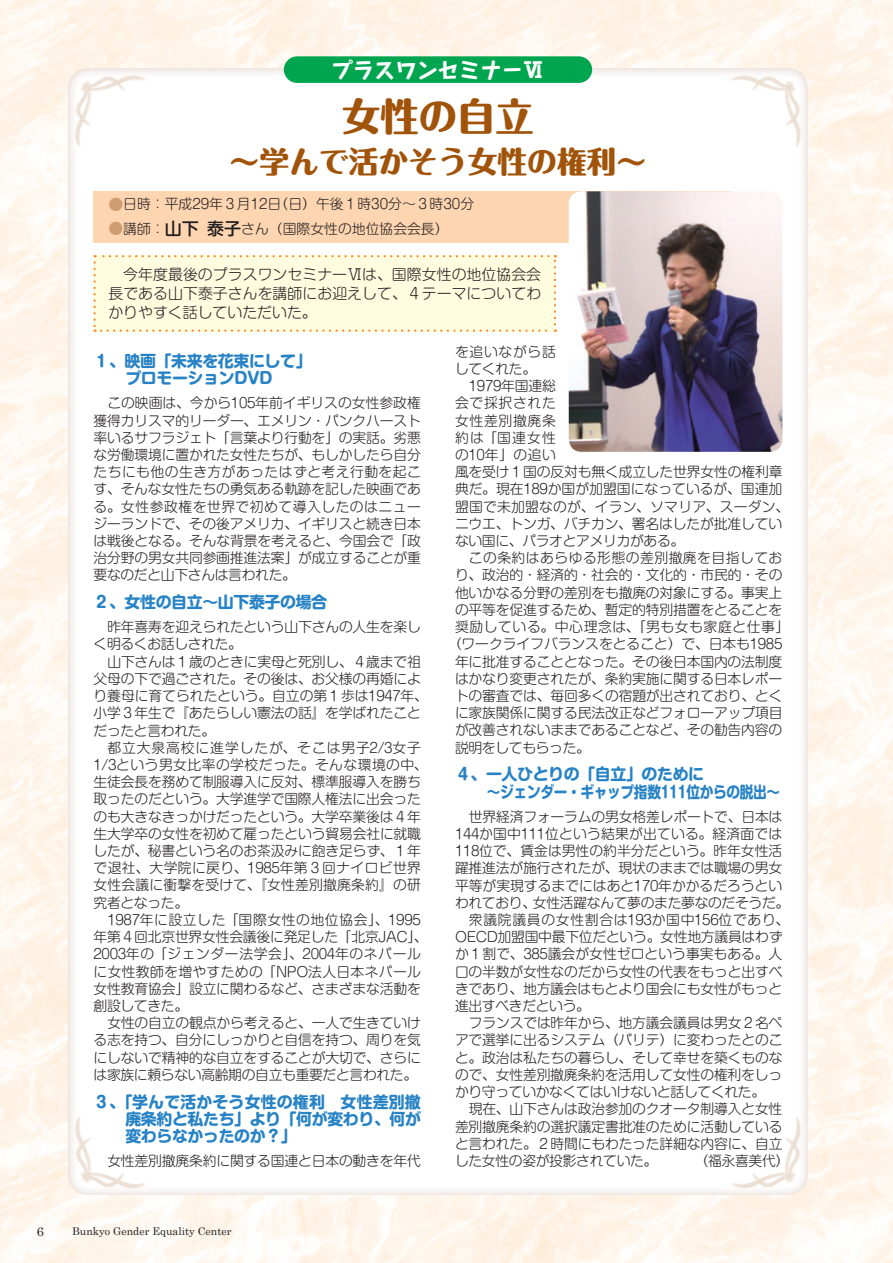
<style>
.page{position:relative;width:893px;height:1263px;background:#fff}
.page>*{position:absolute;margin:0;border:0;box-sizing:border-box;transform-origin:0 0}
.t1{font:800 38.25px "Maru Fo Pro";color:#a15409}
.t2{font:800 29.7px "Maru Fo Pro";color:#a15409}
.t3{font:800 21.3px "Taka Hand Std";color:#fff}
.t4{font:700 15.9px/17.2px "Shin M Go Pro";letter-spacing:-.025em;color:#2783c5;text-align:center}
.t5{font:300 14.85px/19.2px "Shin M Go Pro";letter-spacing:.005em;color:#231f20;text-align:justify}
.t6{font:300 13.8px/17.2px "Shin M Go Pro";letter-spacing:-.015em;color:#231f20}
.t7{font:300 13.8px/17.2px "Shin M Go Pro";letter-spacing:.05em;color:#231f20}
.t8{font:300 13.8px "Shin M Go Pro";letter-spacing:.015em;color:#231f20}
.t9{font:300 13.8px "Shin M Go Pro";letter-spacing:.04em;color:#231f20}
.t10{font:300 13.8px "Shin M Go Pro";letter-spacing:.035em;color:#231f20}
.t11{font:12.75px "Century Schoolbook";color:#231f20}
.t12{font:10.65px "Century Schoolbook";color:#231f20}
.s1{font-size:14.85px;color:#ce9c70}
.s2{font-weight:500;font-size:16.95px}
</style>
<div class="page">
<div style="left:730px;top:74px;width:72px;height:74px;background:#a15409;opacity:.4"></div>
<svg style="left:731px;top:76px;width:69px;height:70px"></svg>
<div style="left:74px;top:74px;width:72px;height:74px;background:#a15409;opacity:.4"></div>
<svg style="left:76px;top:76px;width:69px;height:70px"></svg>
<div style="left:730px;top:1115px;width:72px;height:74px;background:#a15409;opacity:.4"></div>
<svg style="left:731px;top:1117px;width:69px;height:70px"></svg>
<div style="left:74px;top:1115px;width:72px;height:74px;background:#a15409;opacity:.4"></div>
<svg style="left:76px;top:1117px;width:69px;height:70px"></svg>
<div style="left:94px;top:191px;width:637px;height:51px;background:#fdd5b0"></div>
<div style="left:284px;top:56px;width:308px;height:27px;background:#00a54f;border-radius:13px"></div>
<img style="left:569px;top:191px;width:213px;height:261px">
<div style="left:94px;top:255px;width:462px;height:77px;background:#fffce0"></div>
<h3 class="t3" style="left:332px;top:55px;width:214px">プラスワンセミナーⅥ</h3>
<h1 class="t1" style="left:342px;top:86px;width:193px">女性の自立</h1>
<h2 class="t2" style="left:230px;top:138px;width:418px">〜学んで活かそう女性の権利〜</h2>
<p class="t6" style="left:108px;top:194px;width:367px"><span class="s1">●</span>日時：平成29年３月12日（日）午後１時30分～３時30分</p>
<p class="t6" style="left:108px;top:218px;width:342px"><span class="s1">●</span>講師：<span class="s2">山下泰子</span>さん（国際女性の地位協会会長）</p>
<p class="t5" style="left:108px;top:263px;width:434px;text-indent:15px">今年度最後のプラスワンセミナーⅥは、国際女性の地位協会会長である山下泰子さんを講師にお迎えして、４テーマについてわかりやすく話していただいた。</p>
<p class="t4" style="left:94px;top:350px;width:212px">１、映画｢未来を花束にして｣プロモーションDVD</p>
<p class="t6" style="left:94px;top:393px;width:329px;text-align:justify;text-indent:14px">この映画は、今から105年前イギリスの女性参政権獲得カリスマ的リーダー、エメリン・パンクハースト率いるサフラジェト「言葉より行動を」の実話。劣悪な労働環境に置かれた女性たちが、もしかしたら自分たちにも他の生き方があったはずと考え行動を起こす、そんな女性たちの勇気ある軌跡を記した映画である。女性参政権を世界で初めて導入したのはニュージーランドで、その後アメリカ、イギリスと続き日本は戦後となる。そんな背景を考えると、今国会で「政治分野の男女共同参画推進法案」が成立することが重要なのだと山下さんは言われた。</p>
<p class="t4" style="left:94px;top:592px;width:235px">２、女性の自立～山下泰子の場合</p>
<p class="t6" style="left:94px;top:617px;width:329px;text-indent:14px">昨年喜寿を迎えられたという山下さんの人生を楽しく明るくお話しされた。</p>
<p class="t6" style="left:94px;top:651px;width:336px;text-indent:14px">山下さんは１歳のときに実母と死別し、４歳まで祖父母の下で過ごされた。その後は、お父様の再婚により養母に育てられたという。自立の第１歩は1947年、小学３年生で『あたらしい憲法の話』を学ばれたことだったと言われた。</p>
<p class="t6" style="left:94px;top:737px;width:336px;text-indent:14px">都立大泉高校に進学したが、そこは男子2/3女子<br>1/3という男女比率の学校だった。そんな環境の中、生徒会長を務めて制服導入に反対、標準服導入を勝ち取ったのだという。大学進学で国際人権法に出会ったのも大きなきっかけだったという。大学卒業後は４年生大学卒の女性を初めて雇ったという貿易会社に就職したが、秘書という名のお茶汲みに飽き足らず、１年で退社、大学院に戻り、1985年第３回ナイロビ世界女性会議に衝撃を受けて、『女性差別撤廃条約』の研究者となった。</p>
<p class="t6" style="left:94px;top:909px;width:336px;text-indent:14px">1987年に設立した「国際女性の地位協会」、1995年第４回北京世界女性会議後に発足した「北京JAC」、<br>2003年の「ジェンダー法学会」、2004年のネパールに女性教師を増やすための「NPO法人日本ネパール女性教育協会」設立に関わるなど、さまざまな活動を創設してきた。</p>
<p class="t6" style="left:94px;top:1013px;width:329px;text-align:justify;text-indent:14px">女性の自立の観点から考えると、一人で生きていける志を持つ、自分にしっかりと自信を持つ、周りを気にしないで精神的な自立をすることが大切で、さらには家族に頼らない高齢期の自立も重要だと言われた。</p>
<p class="t4" style="left:125px;top:1091px;width:297px;text-align:justify;text-indent:-32px">３、「学んで活かそう女性の権利　女性差別撤廃条約と私たち」より「何が変わり、何が変わらなかったのか？」</p>
<p class="t6" style="left:107px;top:1150px;width:315px">女性差別撤廃条約に関する国連と日本の動きを年代</p>
<p class="t11" style="left:37px;top:1223px;width:9px">6</p>
<p class="t12" style="left:72px;top:1224px;width:161px">Bunkyo Gender Equality Center</p>
<p class="t7" style="left:455px;top:341px;width:102px">を追いながら話してくれた。</p>
<p class="t6" style="left:455px;top:376px;width:336px;text-indent:14px">1979年国連総<br>会で採択された<br>女性差別撤廃条<br>約は「国連女性<br>の10年」の追い<br>風を受け１国の反対も無く成立した世界女性の権利章典だ。現在189か国が加盟国になっているが、国連加盟国で未加盟なのが、イラン、ソマリア、スーダン、ニウエ、トンガ、バチカン、署名はしたが批准していない国に、パラオとアメリカがある。</p>
<p class="t10" style="left:469px;top:547px;width:315px">この条約はあらゆる形態の差別撤廃を目指してお</p>
<p class="t6" style="left:455px;top:565px;width:329px">り、政治的・経済的・社会的・文化的・市民的・その</p>
<p class="t6" style="left:455px;top:582px;width:329px">他いかなる分野の差別をも撤廃の対象にする。事実上</p>
<p class="t6" style="left:455px;top:599px;width:329px">の平等を促進するため、暫定的特別措置をとることを</p>
<p class="t9" style="left:455px;top:616px;width:336px">奨励している。中心理念は、「男も女も家庭と仕事」</p>
<p class="t6" style="left:448px;top:634px;width:336px">（ワークライフバランスをとること）で、日本も1985</p>
<p class="t6" style="left:455px;top:651px;width:329px">年に批准することとなった。その後日本国内の法制度</p>
<p class="t6" style="left:455px;top:668px;width:329px">はかなり変更されたが、条約実施に関する日本レポー</p>
<p class="t6" style="left:455px;top:685px;width:329px">トの審査では、毎回多くの宿題が出されており、とく</p>
<p class="t6" style="left:455px;top:703px;width:329px">に家族関係に関する民法改正などフォローアップ項目</p>
<p class="t6" style="left:455px;top:720px;width:329px">が改善されないままであることなど、その勧告内容の</p>
<p class="t6" style="left:455px;top:737px;width:137px">説明をしてもらった。</p>
<p class="t4" style="left:487px;top:764px;width:295px;text-align:left;text-indent:-32px">４、一人ひとりの「自立」のために<br>～ジェンダー・ギャップ指数111位からの脱出～</p>
<p class="t6" style="left:469px;top:806px;width:315px">世界経済フォーラムの男女格差レポートで、日本は</p>
<p class="t8" style="left:455px;top:822px;width:329px">144か国中111位という結果が出ている。経済面では</p>
<p class="t6" style="left:455px;top:841px;width:329px">118位で、賃金は男性の約半分だという。昨年女性活</p>
<p class="t6" style="left:455px;top:858px;width:329px">躍推進法が施行されたが、現状のままでは職場の男女</p>
<p class="t6" style="left:455px;top:875px;width:329px">平等が実現するまでにはあと170年かかるだろうとい</p>
<p class="t6" style="left:455px;top:892px;width:336px">われており、女性活躍なんて夢のまた夢なのだそうだ。</p>
<p class="t7" style="left:469px;top:909px;width:322px">衆議院議員の女性割合は193か国中156位であり、</p>
<p class="t6" style="left:455px;top:927px;width:329px">OECD加盟国中最下位だという。女性地方議員はわず</p>
<p class="t6" style="left:455px;top:944px;width:329px">か１割で、385議会が女性ゼロという事実もある。人</p>
<p class="t6" style="left:455px;top:961px;width:329px">口の半数が女性なのだから女性の代表をもっと出すべ</p>
<p class="t6" style="left:455px;top:978px;width:329px">きであり、地方議会はもとより国会にも女性がもっと</p>
<p class="t6" style="left:455px;top:995px;width:137px">進出すべきだという。</p>
<p class="t6" style="left:469px;top:1013px;width:315px">フランスでは昨年から、地方議会議員は男女２名ペ</p>
<p class="t6" style="left:455px;top:1030px;width:329px">アで選挙に出るシステム（パリテ）に変わったとのこ</p>
<p class="t6" style="left:455px;top:1047px;width:329px">と。政治は私たちの暮らし、そして幸せを築くものな</p>
<p class="t6" style="left:455px;top:1064px;width:329px">ので、女性差別撤廃条約を活用して女性の権利をしっ</p>
<p class="t6" style="left:455px;top:1082px;width:312px">かり守っていかなくてはいけないと話してくれた。</p>
<p class="t6" style="left:469px;top:1099px;width:315px">現在、山下さんは政治参加のクオータ制導入と女性</p>
<p class="t6" style="left:455px;top:1116px;width:329px">差別撤廃条約の選択議定書批准のために活動している</p>
<p class="t6" style="left:455px;top:1133px;width:329px">と言われた。２時間にもわたった詳細な内容に、自立</p>
<p class="t6" style="left:455px;top:1150px;width:336px">した女性の姿が投影されていた。　　　（福永喜美代）</p>
</div>
